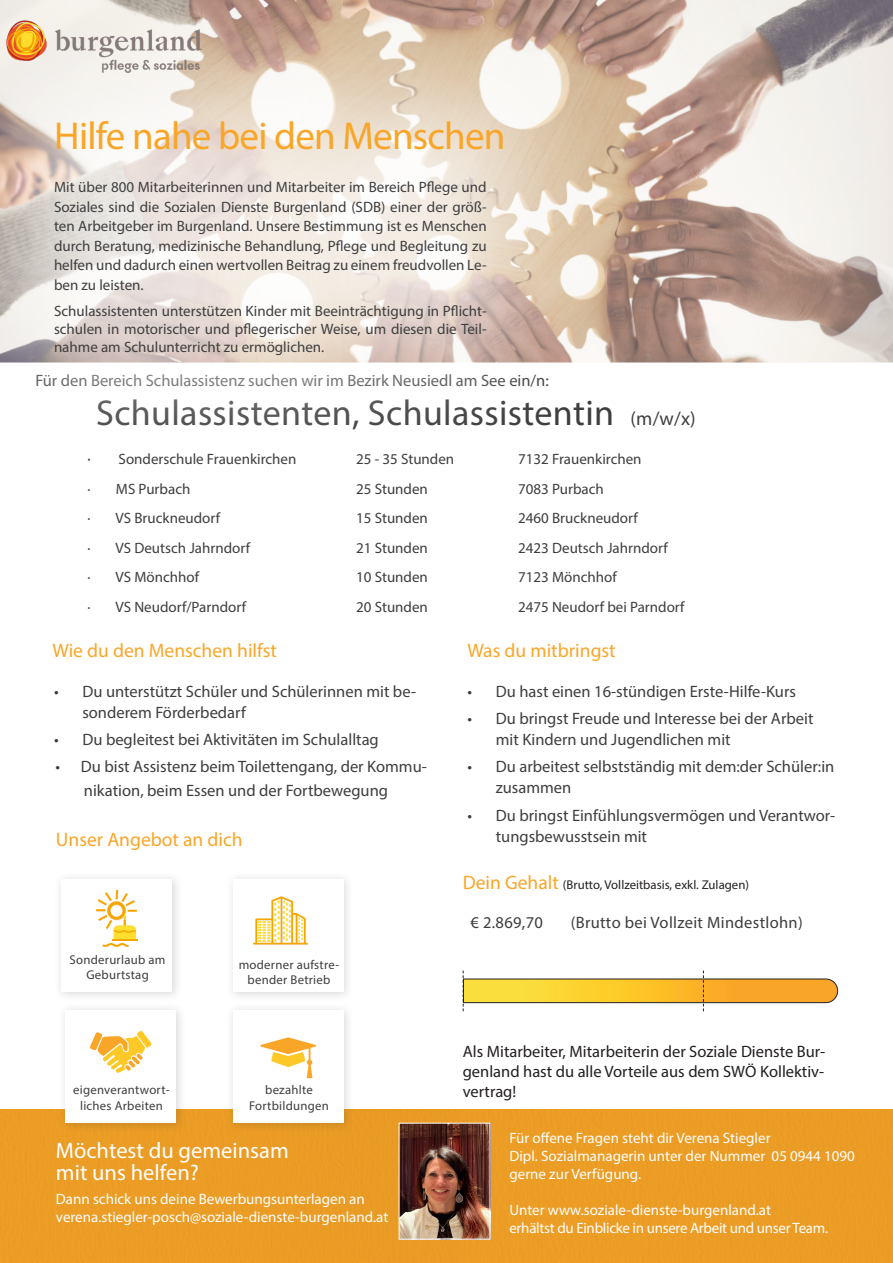
<style>
.page{position:relative;width:893px;height:1263px;background:#fff}
.page>*{position:absolute;margin:0;border:0;box-sizing:border-box;transform-origin:0 0}
.t1{font:39px "Myriad Pro";letter-spacing:-.02em;color:#f9a628}
.t2{font:36px "Myriad Pro";letter-spacing:.01em;color:#3e3e3f}
.t3{font:22.5px/22.8px "Myriad Pro";color:#fff}
.t4{font:19.5px "Myriad Pro";color:#f9a628}
.t5{font:16.5px/21px "Myriad Pro";color:#3e3e3f}
.t6{font:16.5px/19.8px "Myriad Pro";color:#231f20;text-align:justify}
.t7{font:16.5px "Myriad Pro";letter-spacing:.02em;color:#3e3e3f}
.t8{font:15px/19.5px "Myriad Pro";color:#3e3e3f;text-align:justify}
.t9{font:15px/18px "Myriad Pro";color:#fff}
.t10{font:15px/18px "Myriad Pro";letter-spacing:-.02em;color:#fff}
.t11{font:12.75px/15.3px "Myriad Pro";letter-spacing:.02em;color:#3e3e3f;text-align:center}
.t12{font:12.75px "Myriad Pro";color:#231f20}
.s1{font-size:19.5px}
.s2{font-size:19.5px;color:#f9a628}
</style>
<div class="page">
<img style="left:222px;top:0;width:671px;height:362px">
<div style="left:0;top:1109px;width:893px;height:154px;background:#eb9c25"></div>
<svg style="left:463px;top:970px;width:375px;height:41px"></svg>
<img style="left:401px;top:1125px;width:87px;height:112px">
<div style="left:58px;top:1002px;width:129px;height:131px;background:#231f20;opacity:.18"></div>
<div style="left:65px;top:1010px;width:111px;height:113px;background:#fff"></div>
<svg style="left:90px;top:1031px;width:61px;height:42px"></svg>
<div style="left:0;top:4px;width:619px;height:469px;background:#fff;opacity:.75"></div>
<img style="left:0;top:0;width:222px;height:88px">
<div style="left:54px;top:872px;width:129px;height:130px;background:#231f20;opacity:.18"></div>
<div style="left:62px;top:879px;width:110px;height:113px;background:#fff"></div>
<hr style="left:112px;top:939px;width:26px;height:2px;background:#e6e6e6">
<svg style="left:96px;top:890px;width:41px;height:57px"></svg>
<div style="left:225px;top:871px;width:129px;height:131px;background:#231f20;opacity:.18"></div>
<div style="left:233px;top:879px;width:110px;height:113px;background:#fff"></div>
<svg style="left:253px;top:896px;width:55px;height:49px"></svg>
<div style="left:225px;top:1002px;width:129px;height:131px;background:#231f20;opacity:.18"></div>
<div style="left:233px;top:1010px;width:110px;height:113px;background:#fff"></div>
<svg style="left:260px;top:1037px;width:56px;height:41px"></svg>
<p class="t1" style="left:54px;top:112px;width:453px">Hilfe nahe bei den Menschen</p>
<p class="t8" style="left:54px;top:177px;width:434px">Mit über 800 Mitarbeiterinnen und Mitarbeiter im Bereich Pflege und Soziales sind die Sozialen Dienste Burgenland (SDB) einer der größ&shy;ten Arbeitgeber im Burgenland. Unsere Bestimmung ist es Menschen durch Beratung, medizinische Behandlung, Pflege und Begleitung zu helfen und dadurch einen wertvollen Beitrag zu einem freudvollen Le&shy;ben zu leisten.</p>
<p class="t8" style="left:54px;top:302px;width:434px;line-height:18px">Schulassistenten unterstützen Kinder mit Beeinträchtigung in Pflicht&shy;schulen in motorischer und pflegerischer Weise, um diesen die Teil&shy;nahme am Schulunterricht zu ermöglichen.</p>
<p class="t5" style="left:35px;top:369px;width:515px">Für den Bereich Schulassistenz suchen wir im Bezirk Neusiedl am See ein/n:</p>
<p class="t2" style="left:96px;top:390px;width:601px">Schulassistenten, Schulassistentin <span class="s1">(m/w/x)</span></p>
<p class="t5" style="left:87px;top:448px;width:5px">·</p>
<p class="t8" style="left:119px;top:449px;width:179px">Sonderschule Frauenkirchen</p>
<p class="t8" style="left:356px;top:449px;width:100px">25 - 35 Stunden</p>
<p class="t8" style="left:518px;top:449px;width:125px">7132 Frauenkirchen</p>
<p class="t8" style="left:87px;top:479px;width:5px">·</p>
<p class="t8" style="left:116px;top:479px;width:76px">MS Purbach</p>
<p class="t8" style="left:356px;top:479px;width:73px">25 Stunden</p>
<p class="t8" style="left:518px;top:479px;width:87px">7083 Purbach</p>
<p class="t8" style="left:87px;top:508px;width:5px">·</p>
<p class="t8" style="left:115px;top:508px;width:106px">VS Bruckneudorf</p>
<p class="t8" style="left:356px;top:508px;width:73px">15 Stunden</p>
<p class="t8" style="left:518px;top:508px;width:121px">2460 Bruckneudorf</p>
<p class="t8" style="left:87px;top:538px;width:5px">·</p>
<p class="t8" style="left:115px;top:538px;width:136px">VS Deutsch Jahrndorf</p>
<p class="t8" style="left:356px;top:538px;width:73px">21 Stunden</p>
<p class="t8" style="left:518px;top:538px;width:151px">2423 Deutsch Jahrndorf</p>
<p class="t8" style="left:87px;top:567px;width:5px">·</p>
<p class="t8" style="left:115px;top:567px;width:85px">VS Mönchhof</p>
<p class="t8" style="left:356px;top:567px;width:73px">10 Stunden</p>
<p class="t8" style="left:518px;top:567px;width:100px">7123 Mönchhof</p>
<p class="t8" style="left:87px;top:597px;width:160px">· VS Neudorf/Parndorf</p>
<p class="t8" style="left:356px;top:597px;width:73px">20 Stunden</p>
<p class="t8" style="left:518px;top:597px;width:168px">2475 Neudorf bei Parndorf</p>
<p class="t4" style="left:53px;top:638px;width:226px">Wie du den Menschen hilfst</p>
<p class="t5" style="left:82px;top:680px;width:335px;text-indent:-28px">• Du unterstützt Schüler und Schülerinnen mit be&shy;sonderem Förderbedarf</p>
<p class="t5" style="left:54px;top:729px;width:326px">• Du begleitest bei Aktivitäten im Schulalltag</p>
<p class="t5" style="left:84px;top:755px;width:344px;line-height:23.4px;text-indent:-28px">• Du bist Assistenz beim Toilettengang, der Kommu&shy;nikation, beim Essen und der Fortbewegung</p>
<p class="t4" style="left:56px;top:827px;width:188px">Unser Angebot an dich</p>
<p class="t11" style="left:70px;top:951px;width:97px">Sonderurlaub am<br>Geburtstag</p>
<p class="t11" style="left:239px;top:957px;width:102px">moderner aufstre&shy;bender Betrieb</p>
<p class="t11" style="left:73px;top:1082px;width:98px">eigenverantwort&shy;liches Arbeiten</p>
<p class="t11" style="left:249px;top:1082px;width:81px">bezahlte<br>Fortbildungen</p>
<p class="t3" style="left:56px;top:1138px;width:234px">Möchtest du gemeinsam mit uns helfen?</p>
<p class="t9" style="left:56px;top:1190px;width:334px">Dann schick uns deine Bewerbungsunterlagen an verena.stiegler-posch@soziale-dienste-burgenland.at</p>
<p class="t4" style="left:467px;top:638px;width:150px">Was du mitbringst</p>
<p class="t5" style="left:467px;top:680px;width:330px">• Du hast einen 16-stündigen Erste-Hilfe-Kurs</p>
<p class="t5" style="left:496px;top:708px;width:319px;text-indent:-28px">• Du bringst Freude und Interesse bei der Arbeit mit Kindern und Jugendlichen mit</p>
<p class="t5" style="left:496px;top:756px;width:340px;text-indent:-28px">• Du arbeitest selbstständig mit dem:der Schüler:in zusammen</p>
<p class="t5" style="left:496px;top:804px;width:341px;text-indent:-28px">• Du bringst Einfühlungsvermögen und Verantwor&shy;tungsbewusstsein mit</p>
<p class="t12" style="left:463px;top:876px;width:288px"><span class="s2">Dein Gehalt</span> (Brutto, Vollzeitbasis, exkl. Zulagen)</p>
<p class="t5" style="left:470px;top:911px;width:74px">€ 2.869,70</p>
<p class="t7" style="left:571px;top:912px;width:234px">(Brutto bei Vollzeit Mindestlohn)</p>
<p class="t6" style="left:463px;top:1042px;width:364px">Als Mitarbeiter, Mitarbeiterin der Soziale Dienste Bur&shy;genland hast du alle Vorteile aus dem SWÖ Kollektiv&shy;vertrag!</p>
<p class="t9" style="left:509px;top:1129px;width:263px">Für offene Fragen steht dir Verena Stiegler</p>
<p class="t9" style="left:509px;top:1147px;width:347px">Dipl. Sozialmanagerin unter der Nummer 05 0944 1090 gerne zur Verfügung.</p>
<p class="t10" style="left:509px;top:1201px;width:320px">Unter www.soziale-dienste-burgenland.at<br>erhältst du Einblicke in unsere Arbeit und unser Team.</p>
</div>
